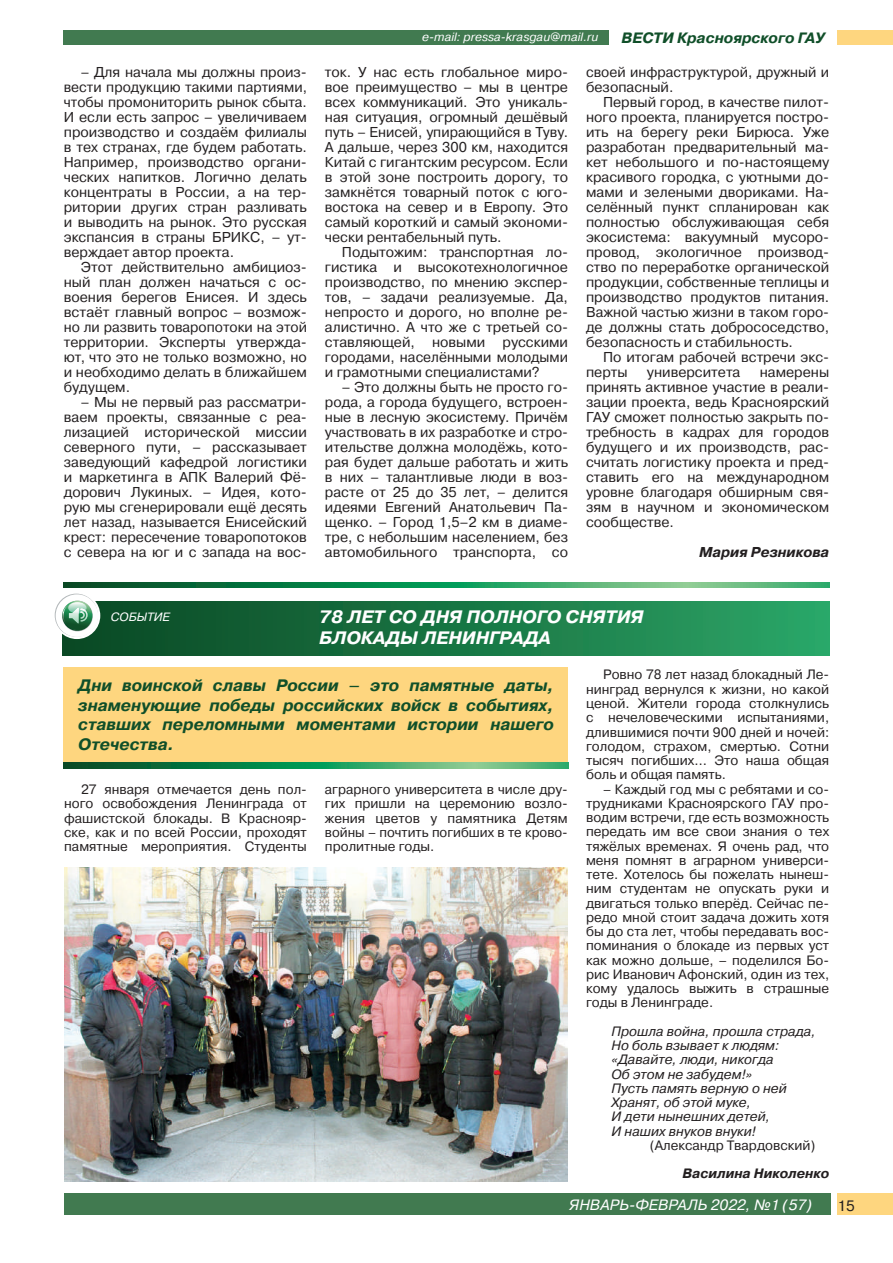
<style>
.page{position:relative;width:893px;height:1263px;background:#fff}
.page>*{position:absolute;margin:0;border:0;box-sizing:border-box;transform-origin:0 0}
.t1{font:italic 700 18px/21px "Pragmatica C";color:#fff}
.t2{font:italic 700 16.5px/19.5px "Pragmatica WINC";color:#104f29;text-align:justify}
.t3{font:italic 15px "Pragmatica C";color:#fff}
.t4{font:italic 700 15px "Pragmatica C";color:#104f29}
.t5{font:15px "Pragmatica WINC";color:#231f20}
.t6{font:14.25px/15px "Pragmatica WINC";color:#231f20;text-align:justify}
.t7{font:italic 700 14.25px "Pragmatica WINC";color:#231f20}
.t8{font:13.5px/14.2px "Pragmatica WINC";color:#231f20;text-align:justify}
.t9{font:italic 13.5px/14.2px "Pragmatica WINC";color:#231f20}
.t10{font:italic 700 13.5px "Pragmatica WINC";color:#231f20}
.t11{font:italic 12px "Pragmatica C";color:#fff}
</style>
<div class="page">
<div style="left:64px;top:1194px;width:766px;height:21px;background:#417a50"></div>
<div style="left:838px;top:1194px;width:55px;height:21px;background:#fed67f"></div>
<div style="left:64px;top:30px;width:545px;height:15px;background:#417a50"></div>
<div style="left:838px;top:30px;width:55px;height:15px;background:#fed67f"></div>
<svg style="left:64px;top:582px;width:765px;height:6px;background:#2c945b"></svg>
<div style="left:64px;top:667px;width:504px;height:97px;background:#fed67f"></div>
<svg style="left:64px;top:763px;width:504px;height:6px;background:#2c945b"></svg>
<div style="left:63px;top:602px;width:766px;height:53px;background:linear-gradient(to right,#094622,#2aa567)"></div>
<svg style="left:54px;top:592px;width:46px;height:47px"></svg>
<svg style="left:55px;top:594px;width:43px;height:43px"></svg>
<img style="left:64px;top:868px;width:504px;height:314px">
<p class="t6" style="left:64px;top:64px;width:245px;text-indent:17px">– Для начала мы должны произ&shy;вести продукцию такими партиями, чтобы промониторить рынок сбыта.<br>И если есть запрос – увеличиваем производство и создаём филиалы в тех странах, где будем работать.<br>Например, производство органи&shy;ческих напитков. Логично делать концентраты в России, а на тер&shy;ритории других стран разливать и выводить на рынок. Это русская экспансия в страны БРИКС, – ут&shy;верждает автор проекта.</p>
<p class="t6" style="left:64px;top:259px;width:245px;text-indent:17px">Этот действительно амбициоз&shy;ный план должен начаться с ос&shy;воения берегов Енисея. И здесь встаёт главный вопрос – возмож&shy;но ли развить товаропотоки на этой территории. Эксперты утвержда&shy;ют, что это не только возможно, но и необходимо делать в ближайшем будущем.</p>
<p class="t6" style="left:64px;top:394px;width:245px;text-indent:17px">– Мы не первый раз рассматри&shy;ваем проекты, связанные с реа&shy;лизацией исторической миссии северного пути, – рассказывает заведующий кафедрой логистики и маркетинга в АПК Валерий Фё&shy;дорович Лукиных. – Идея, кото&shy;рую мы сгенерировали ещё десять лет назад, называется Енисейский крест: пересечение товаропотоков с севера на юг и с запада на вос-</p>
<p class="t11" style="left:422px;top:31px;width:178px">e-mail: pressa-krasgau@mail.ru</p>
<p class="t4" style="left:622px;top:29px;width:205px">ВЕСТИ Красноярского ГАУ</p>
<p class="t6" style="left:325px;top:64px;width:245px">ток. У нас есть глобальное миро&shy;вое преимущество – мы в центре всех коммуникаций. Это уникаль&shy;ная ситуация, огромный дешёвый путь – Енисей, упирающийся в Туву.<br>А дальше, через 300 км, находится Китай с гигантским ресурсом. Если в этой зоне построить дорогу, то замкнётся товарный поток с юго&shy;востока на север и в Европу. Это самый короткий и самый экономи&shy;чески рентабельный путь.</p>
<p class="t6" style="left:325px;top:244px;width:245px;text-indent:17px">Подытожим: транспортная ло&shy;гистика и высокотехнологичное производство, по мнению экспер&shy;тов, – задачи реализуемые. Да, непросто и дорого, но вполне ре&shy;алистично. А что же с третьей со&shy;ставляющей, новыми русскими городами, населёнными молодыми и грамотными специалистами?</p>
<p class="t6" style="left:325px;top:379px;width:245px;text-indent:17px">– Это должны быть не просто го&shy;рода, а города будущего, встроен&shy;ные в лесную экосистему. Причём участвовать в их разработке и стро&shy;ительстве должна молодёжь, кото&shy;рая будет дальше работать и жить в них – талантливые люди в воз&shy;расте от 25 до 35 лет, – делится идеями Евгений Анатольевич Па&shy;щенко. – Город 1,5–2 км в диаме&shy;тре, с небольшим населением, без автомобильного транспорта, со</p>
<p class="t6" style="left:586px;top:64px;width:245px">своей инфраструктурой, дружный и безопасный.</p>
<p class="t6" style="left:586px;top:94px;width:245px;text-indent:17px">Первый город, в качестве пилот&shy;ного проекта, планируется постро&shy;ить на берегу реки Бирюса. Уже разработан предварительный ма&shy;кет небольшого и по-настоящему красивого городка, с уютными до&shy;мами и зелеными двориками. На&shy;селённый пункт спланирован как полностью обслуживающая себя экосистема: вакуумный мусоро&shy;провод, экологичное производ&shy;ство по переработке органической продукции, собственные теплицы и производство продуктов питания.<br>Важной частью жизни в таком горо&shy;де должны стать добрососедство, безопасность и стабильность.</p>
<p class="t6" style="left:586px;top:349px;width:245px;text-indent:17px">По итогам рабочей встречи экс&shy;перты</p>
<p class="t6" style="left:586px;top:364px;width:245px;text-indent:174px">намерены принять активное участие в реали&shy;зации проекта, ведь Красноярский ГАУ сможет полностью закрыть по&shy;требность в кадрах для городов будущего и их производств, рас&shy;считать логистику проекта и пред&shy;ставить его на международном уровне благодаря обширным свя&shy;зям в научном и экономическом сообществе.</p>
<p class="t7" style="left:699px;top:544px;width:132px">Мария Резникова</p>
<p class="t6" style="left:647px;top:364px;width:95px">университета</p>
<p class="t11" style="left:111px;top:610px;width:60px">СОБЫТИЕ</p>
<p class="t1" style="left:319px;top:606px;width:326px">78 ЛЕТ СО ДНЯ ПОЛНОГО СНЯТИЯ<br>БЛОКАДЫ ЛЕНИНГРАДА</p>
<p class="t2" style="left:78px;top:676px;width:477px">Дни воинской славы России – это памятные даты, знаменующие победы российских войск в событиях, ставших переломными моментами истории нашего Отечества.</p>
<p class="t8" style="left:64px;top:782px;width:244px;text-indent:17px">27 января отмечается день пол&shy;ного освобождения Ленинграда от фашистской блокады. В Краснояр&shy;ске, как и по всей России, проходят памятные мероприятия. Студенты</p>
<p class="t8" style="left:325px;top:782px;width:244px">аграрного университета в числе дру&shy;гих пришли на церемонию возло&shy;жения цветов у памятника Детям войны – почтить погибших в те крово&shy;пролитные годы.</p>
<p class="t8" style="left:586px;top:668px;width:245px;text-indent:17px">Ровно 78 лет назад блокадный Ле&shy;нинград вернулся к жизни, но какой ценой. Жители города столкнулись с нечеловеческими испытаниями, длившимися почти 900 дней и ночей: голодом, страхом, смертью. Сотни тысяч погибших… Это наша общая боль и общая память.</p>
<p class="t8" style="left:586px;top:782px;width:245px;text-indent:17px">– Каждый год мы с ребятами и со&shy;трудниками Красноярского ГАУ про&shy;водим встречи, где есть возможность передать им все свои знания о тех тяжёлых временах. Я очень рад, что меня помнят в аграрном универси&shy;тете. Хотелось бы пожелать нынеш&shy;ним студентам не опускать руки и двигаться только вперёд. Сейчас пе&shy;редо мной стоит задача дожить хотя бы до ста лет, чтобы передавать вос&shy;поминания о блокаде из первых уст как можно дольше, – поделился Бо&shy;рис Иванович Афонский, один из тех, кому удалось выжить в страшные годы в Ленинграде.</p>
<p class="t9" style="left:612px;top:1024px;width:206px">Прошла война, прошла страда,<br>Но боль взывает к людям: «Давайте, люди, никогда<br>Об этом не забудем!»<br>Пусть память верную о ней<br>Хранят, об этой муке,<br>И дети нынешних детей,<br>И наших внуков внуки!</p>
<p class="t8" style="left:650px;top:1138px;width:167px">(Александр Твардовский)</p>
<p class="t10" style="left:682px;top:1166px;width:148px">Василина Николенко</p>
<p class="t3" style="left:569px;top:1196px;width:244px">ЯНВАРЬ-ФЕВРАЛЬ 2022, №1 (57)</p>
<p class="t5" style="left:838px;top:1197px;width:19px">15</p>
</div>
